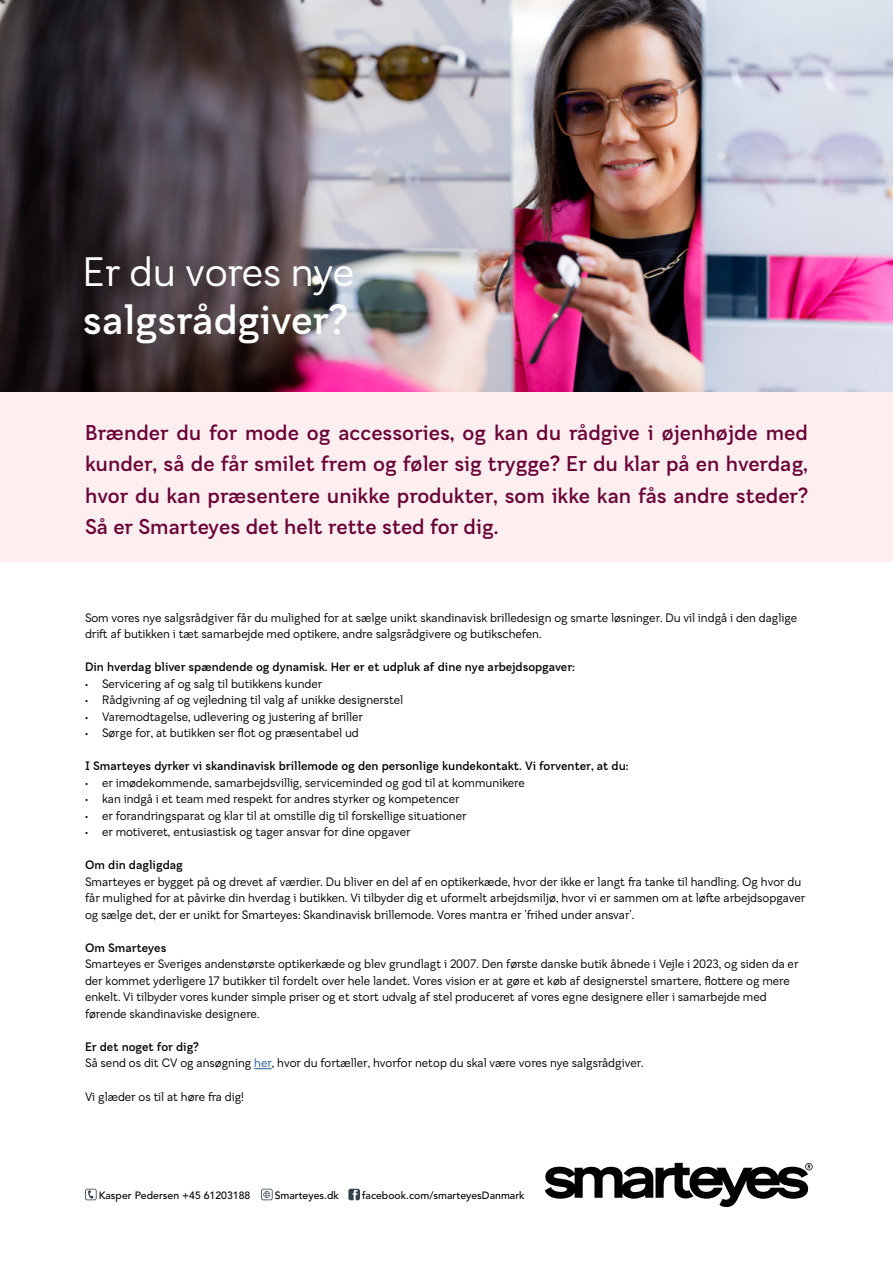
<style>
.page{position:relative;width:893px;height:1263px;background:#fff}
.page>*{position:absolute;margin:0;border:0;box-sizing:border-box;transform-origin:0 0}
.t1{font:700 40.35px "Smarteyes Sans";color:#fff}
.t2{font:40.35px "Smarteyes Sans";color:#fff}
.t3{font:700 21px/31.5px "Smarteyes Sans";color:#6a0437;text-align:justify}
.t4{font:12px/16.5px "Smarteyes Sans";color:#000}
.t5{font:700 12px "Smarteyes Sans";color:#000}
.t6{font:500 10.5px "Avenir LT Std";color:#000}
.s1{font-weight:700}
.s2{color:#275b9b}
</style>
<div class="page">
<div style="left:0;top:386px;width:893px;height:175px;background:#fdeff0"></div>
<svg style="left:254px;top:1068px;width:18px;height:1px"></svg>
<svg style="left:545px;top:1163px;width:268px;height:44px"></svg>
<svg style="left:85px;top:1189px;width:12px;height:11px"></svg>
<svg style="left:261px;top:1189px;width:12px;height:11px"></svg>
<svg style="left:348px;top:1189px;width:12px;height:11px"></svg>
<img style="left:0;top:0;width:893px;height:391px">
<h1 class="t2" style="left:83px;top:247px;width:273px">Er du vores nye</h1>
<h1 class="t1" style="left:83px;top:295px;width:266px">salgsrådgiver?</h1>
<p class="t3" style="left:85px;top:416px;width:724px">Brænder du for mode og accessories, og kan du rådgive i øjenhøjde med kunder, så de får smilet frem og føler sig trygge? Er du klar på en hverdag, hvor du kan præsentere unikke produkter, som ikke kan fås andre steder?<br>Så er Smarteyes det helt rette sted for dig.</p>
<p class="t4" style="left:85px;top:609px;width:714px">Som vores nye salgsrådgiver får du mulighed for at sælge unikt skandinavisk brilledesign og smarte løsninger. Du vil indgå i den daglige drift af butikken i tæt samarbejde med optikere, andre salgsrådgivere og butikschefen.</p>
<p class="t5" style="left:85px;top:660px;width:491px">Din hverdag bliver spændende og dynamisk. Her er et udpluk af dine nye arbejdsopgaver:</p>
<p class="t4" style="left:85px;top:675px;width:239px">• Servicering af og salg til butikkens kunder</p>
<p class="t4" style="left:85px;top:692px;width:320px">• Rådgivning af og vejledning til valg af unikke designerstel</p>
<p class="t4" style="left:85px;top:708px;width:279px">• Varemodtagelse, udlevering og justering af briller</p>
<p class="t4" style="left:85px;top:725px;width:275px">• Sørge for, at butikken ser flot og præsentabel ud</p>
<p class="t5" style="left:85px;top:759px;width:545px">I Smarteyes dyrker vi skandinavisk brillemode og den personlige kundekontakt. Vi forventer, at du:</p>
<p class="t4" style="left:85px;top:774px;width:441px">• er imødekommende, samarbejdsvillig, serviceminded og god til at kommunikere</p>
<p class="t4" style="left:85px;top:791px;width:376px">• kan indgå i et team med respekt for andres styrker og kompetencer</p>
<p class="t4" style="left:85px;top:807px;width:383px">• er forandringsparat og klar til at omstille dig til forskellige situationer</p>
<p class="t4" style="left:85px;top:824px;width:327px">• er motiveret, entusiastisk og tager ansvar for dine opgaver</p>
<p class="t5" style="left:85px;top:858px;width:99px">Om din dagligdag</p>
<p class="t4" style="left:85px;top:873px;width:722px">Smarteyes er bygget på og drevet af værdier. Du bliver en del af en optikerkæde, hvor der ikke er langt fra tanke til handling. Og hvor du får mulighed for at påvirke din hverdag i butikken. Vi tilbyder dig et uformelt arbejdsmiljø, hvor vi er sammen om at løfte arbejdsopgaver og sælge det, der er unikt for Smarteyes: Skandinavisk brillemode. Vores mantra er ’frihed under ansvar’.</p>
<p class="t5" style="left:85px;top:940px;width:83px">Om Smarteyes</p>
<p class="t4" style="left:85px;top:956px;width:715px">Smarteyes er Sveriges andenstørste optikerkæde og blev grundlagt i 2007. Den første danske butik åbnede i Vejle i 2023, og siden da er der kommet yderligere 17 butikker til fordelt over hele landet. Vores vision er at gøre et køb af designerstel smartere, flottere og mere enkelt. Vi tilbyder vores kunder simple priser og et stort udvalg af stel produceret af vores egne designere eller i samarbejde med førende skandinaviske designere.</p>
<p class="t4" style="left:85px;top:1038px;width:560px"><span class="s1">Er det noget for dig?<br></span>Så send os dit CV og ansøgning <span class="s2">her</span>, hvor du fortæller, hvorfor netop du skal være vores nye salgsrådgiver.</p>
<p class="t4" style="left:85px;top:1088px;width:160px">Vi glæder os til at høre fra dig!</p>
<p class="t6" style="left:99px;top:1189px;width:153px">Kasper Pedersen +45 61203188</p>
<p class="t6" style="left:275px;top:1189px;width:66px">Smarteyes.dk</p>
<p class="t6" style="left:362px;top:1189px;width:164px">facebook.com/smarteyesDanmark</p>
</div>
